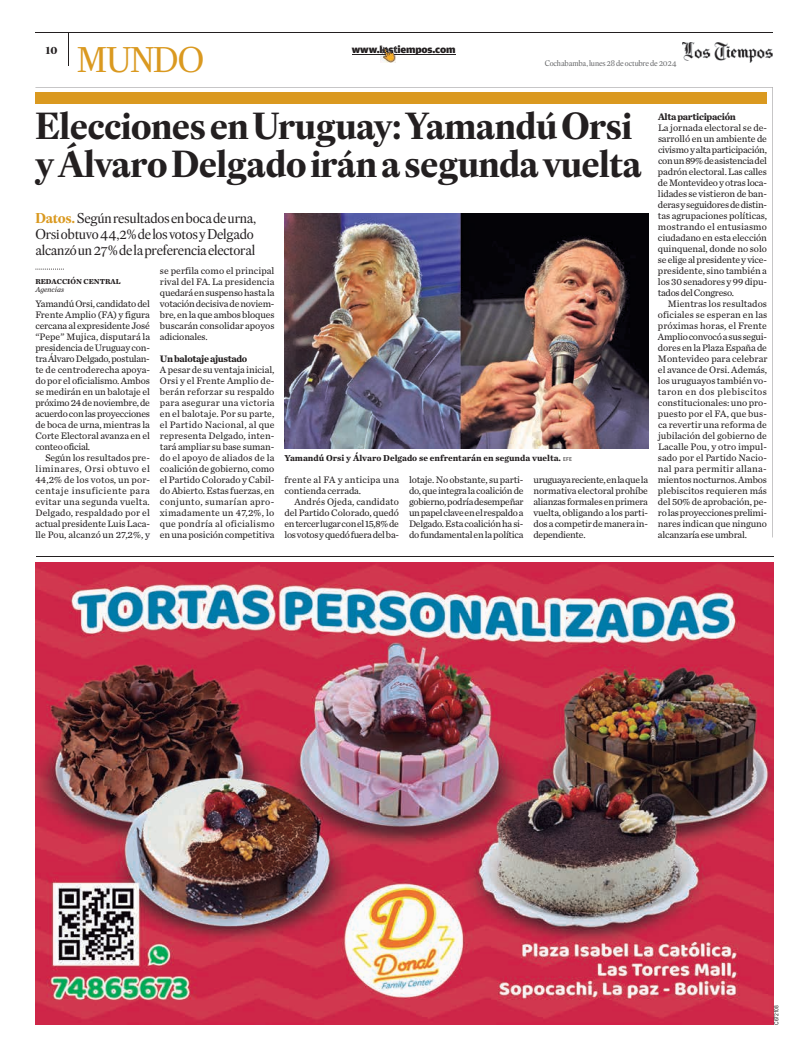
<style>
.page{position:relative;width:808px;height:1063px;background:#fff}
.page>*{position:absolute;margin:0;border:0;box-sizing:border-box;transform-origin:0 0}
.t1{font:700 37px/38px "Eudald Headline";letter-spacing:-.02em;color:#231f20}
.t2{font:35px "Eudald Headline";letter-spacing:-.05em;color:#da9920}
.t3{font:14px/16px "Eudald Headline";letter-spacing:-.02em;color:#231f20}
.t4{font:700 12px "Eudald Headline";color:#231f20}
.t5{font:900 10px "Amplitude Wide";letter-spacing:-.02em;color:#231f20}
.t6{font:9.8px/11px "Chronicle Text G2";letter-spacing:-.01em;color:#231f20;text-align:justify}
.t7{font:700 9.8px "Chronicle Text G2";letter-spacing:-.03em;color:#231f20}
.t8{font:700 9px "Chronicle Text G2";color:#231f20}
.t9{font:8px "Eudald Headline";letter-spacing:-.02em;color:#636466}
.t10{font:700 7.5px "Chronicle Text G2";color:#231f20}
.t11{font:italic 7.5px "Chronicle Text G2";color:#231f20}
.t12{font:6px "Arial Narrow";letter-spacing:-.02em;color:#231f20}
.s1{font-weight:700;color:#da9920}
.s2{font-family:"Amplitude";font-weight:400;font-size:6px}
</style>
<div class="page">
<svg style="left:35px;top:87px;width:737px;height:362px"></svg>
<div style="left:35px;top:93px;width:732px;height:11px;background:#da9920"></div>
<svg style="left:35px;top:269px;width:29px;height:1px"></svg>
<img style="left:285px;top:213px;width:363px;height:235px">
<img style="left:36px;top:562px;width:737px;height:463px">
<hr style="left:36px;top:557px;width:737px;height:1px;background:#231f20">
<hr style="left:35px;top:33px;width:737px;height:1px;background:#231f20">
<hr style="left:68px;top:33px;width:1px;height:33px;background:#231f20">
<img style="left:682px;top:42px;width:90px;height:21px">
<hr style="left:352px;top:55px;width:103px;height:1px;background:#231f20">
<img style="left:381px;top:47px;width:14px;height:15px">
<svg style="left:381px;top:55px;width:14px;height:1px"></svg>
<p class="t4" style="left:45px;top:41px;width:14px">10</p>
<h2 class="t2" style="left:77px;top:39px;width:129px">MUNDO</h2>
<p class="t5" style="left:352px;top:45px;width:105px">www.lostiempos.com</p>
<p class="t9" style="left:545px;top:59px;width:133px">Cochabamba, lunes 28de octubre de 2024</p>
<h1 class="t1" style="left:35px;top:106px;width:608px">Elecciones en Uruguay: Yamandú Orsi y Álvaro Delgado irán a segunda vuelta</h1>
<h3 class="t3" style="left:35px;top:210px;width:222px"><span class="s1">Datos.</span>Según resultados en boca de urna,<br>Orsi obtuvo 44,2% de los votos y Delgado alcanzó un 27% de la preferencia electoral</h3>
<p class="t10" style="left:35px;top:275px;width:87px">REDACCIÓN CENTRAL</p>
<p class="t11" style="left:35px;top:284px;width:30px">Agencias</p>
<p class="t6" style="left:35px;top:298px;width:116px">Yamandú Orsi, candidato del Frente Amplio (FA) y figura cercana al expresidente José “Pepe” Mujica, disputará la presidencia de Uruguay con&shy;tra Álvaro Delgado, postulan&shy;te de centroderecha apoya&shy;do por el oficialismo. Ambos se medirán en un balotaje el próximo 24 de noviembre, de acuerdo con las proyecciones de boca de urna, mientras la Corte Electoral avanza en el conteo oficial.</p>
<p class="t6" style="left:35px;top:452px;width:116px;text-indent:10px">Según los resultados pre&shy;liminares, Orsi obtuvo el 44,2% de los votos, un por&shy;centaje insuficiente para evitar una segunda vuelta.<br>Delgado, respaldado por el actual presidente Luis Laca&shy;lle Pou, alcanzó un 27,2%, y</p>
<p class="t6" style="left:160px;top:265px;width:116px">se perfila como el principal rival del FA. La presidencia quedará en suspenso hasta la votación decisiva de noviem&shy;bre, en la que ambos bloques buscarán consolidar apoyos adicionales.</p>
<p class="t7" style="left:160px;top:351px;width:89px">Un balotaje ajustado</p>
<p class="t6" style="left:160px;top:364px;width:116px">A pesar de su ventaja inicial, Orsi y el Frente Amplio de&shy;berán reforzar su respaldo para asegurar una victoria en el balotaje. Por su parte, el Partido Nacional, al que representa Delgado, inten&shy;tará ampliar su base suman&shy;do el apoyo de aliados de la coalición de gobierno, como el Partido Colorado y Cabil&shy;do Abierto. Estas fuerzas, en conjunto, sumarían apro&shy;ximadamente un 47,2%, lo que pondría al oficialismo en una posición competitiva</p>
<p class="t8" style="left:285px;top:451px;width:289px">Yamandú Orsi y Álvaro Delgado se enfrentarán en segunda vuelta. <span class="s2">EFE</span></p>
<p class="t6" style="left:284px;top:474px;width:116px">frente al FA y anticipa una contienda cerrada.</p>
<p class="t6" style="left:284px;top:496px;width:116px;text-indent:10px">Andrés Ojeda, candidato del Partido Colorado, quedó en tercer lugar con el 15,8% de los votos y quedó fuera del ba-</p>
<p class="t6" style="left:409px;top:474px;width:116px">lotaje. No obstante, su parti&shy;do, que integra la coalición de gobierno,podría desempeñar un papel clave en el respaldo a Delgado. Esta coalición ha si&shy;do fundamental en la política</p>
<p class="t6" style="left:533px;top:474px;width:116px">uruguaya reciente, en la que la normativa electoral prohíbe alianzas formales en primera vuelta, obligando a los parti&shy;dos a competir de manera in&shy;dependiente.</p>
<p class="t7" style="left:658px;top:109px;width:79px">Alta participación</p>
<p class="t6" style="left:658px;top:122px;width:111px">La jornada electoral se de&shy;sarrolló en un ambiente de civismo y alta participación, con un 89% de asistencia del padrón electoral. Las calles de Montevideo y otras loca&shy;lidades se vistieron de ban&shy;deras y seguidores de distin&shy;tas agrupaciones políticas, mostrando el entusiasmo ciudadano en esta elección quinquenal, donde no solo se elige al presidente y vice&shy;presidente, sino también a los 30 senadores y 99 dipu&shy;tados del Congreso.</p>
<p class="t6" style="left:658px;top:298px;width:111px;text-indent:10px">Mientras los resultados oficiales se esperan en las próximas horas, el Frente Amplio convocó a sus segui&shy;dores en la Plaza España de Montevideo para celebrar el avance de Orsi. Además, los uruguayos también vo&shy;taron en dos plebiscitos constitucionales: uno pro&shy;puesto por el FA, que bus&shy;ca revertir una reforma de jubilación del gobierno de Lacalle Pou, y otro impul&shy;sado por el Partido Nacio&shy;nal para permitir allana&shy;mientos nocturnos. Ambos plebiscitos requieren más del 50% de aprobación, pe&shy;ro las proyecciones prelimi&shy;nares indican que ninguno alcanzaría ese umbral.</p>
<p class="t12" style="left:772px;top:1025px;width:21px;rotate:-90deg">C672108</p>
</div>
